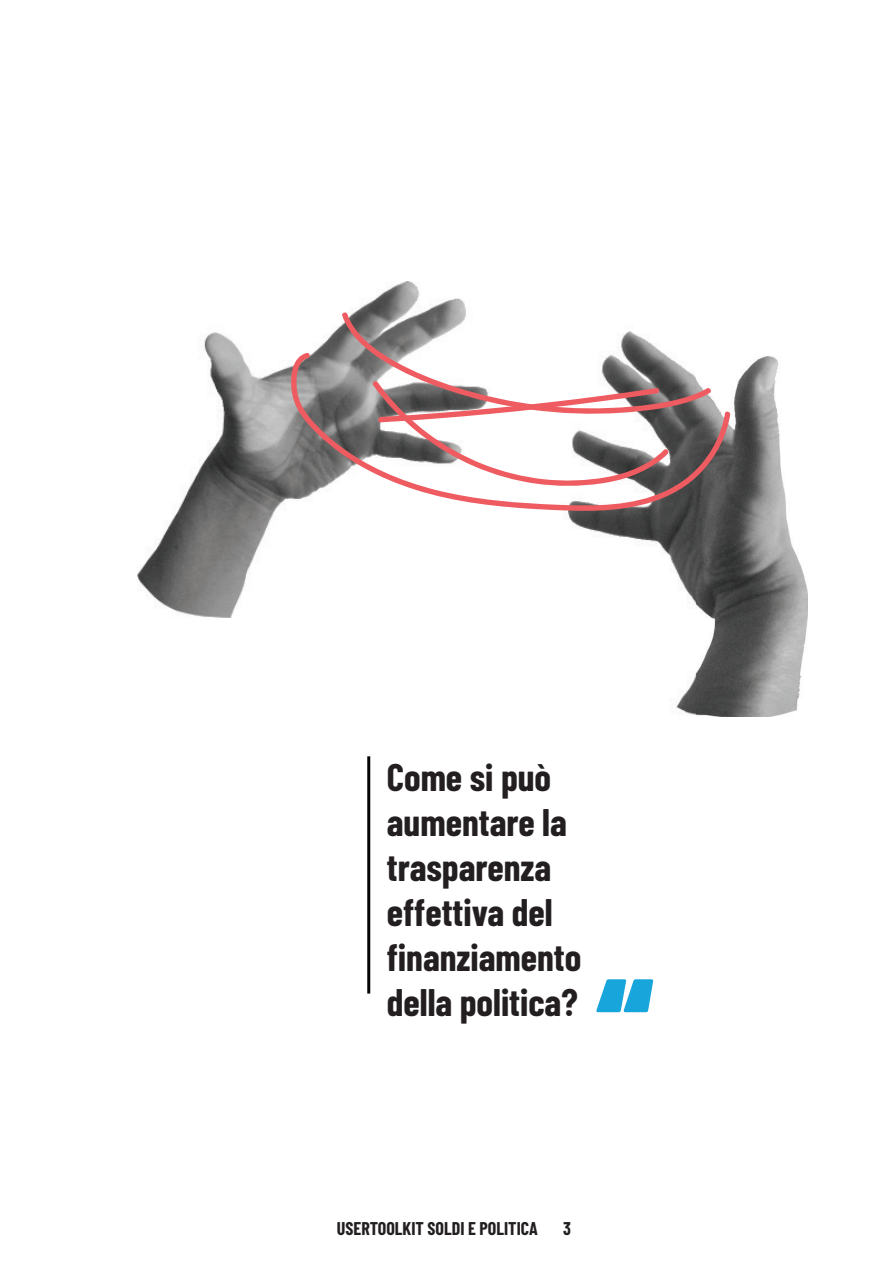
<style>
.page{position:relative;width:893px;height:1263px;background:#fff}
.page>*{position:absolute;margin:0;border:0;box-sizing:border-box;transform-origin:0 0}
.t1{font:900 137.25px "Barlow Condensed";color:#18a5dc}
.t2{font:700 37.5px/45px "Barlow Condensed";color:#231f20}
.t3{font:700 18px "Barlow Condensed";color:#231f20}
</style>
<div class="page">
<hr style="left:367px;top:756px;width:3px;height:237px;background:#050503">
<img style="left:137px;top:282px;width:671px;height:435px">
<svg style="left:290px;top:352px;width:441px;height:161px"></svg>
<svg style="left:341px;top:311px;width:372px;height:176px"></svg>
<p class="t2" style="left:387px;top:753px;width:196px">Come si può aumentare la trasparenza effettiva del finanziamento della politica?</p>
<h1 class="t1" style="left:596px;top:929px;width:59px">“</h1>
<p class="t3" style="left:337px;top:1215px;width:202px">USERTOOLKIT SOLDI E POLITICA</p>
<p class="t3" style="left:563px;top:1215px;width:9px">3</p>
</div>
